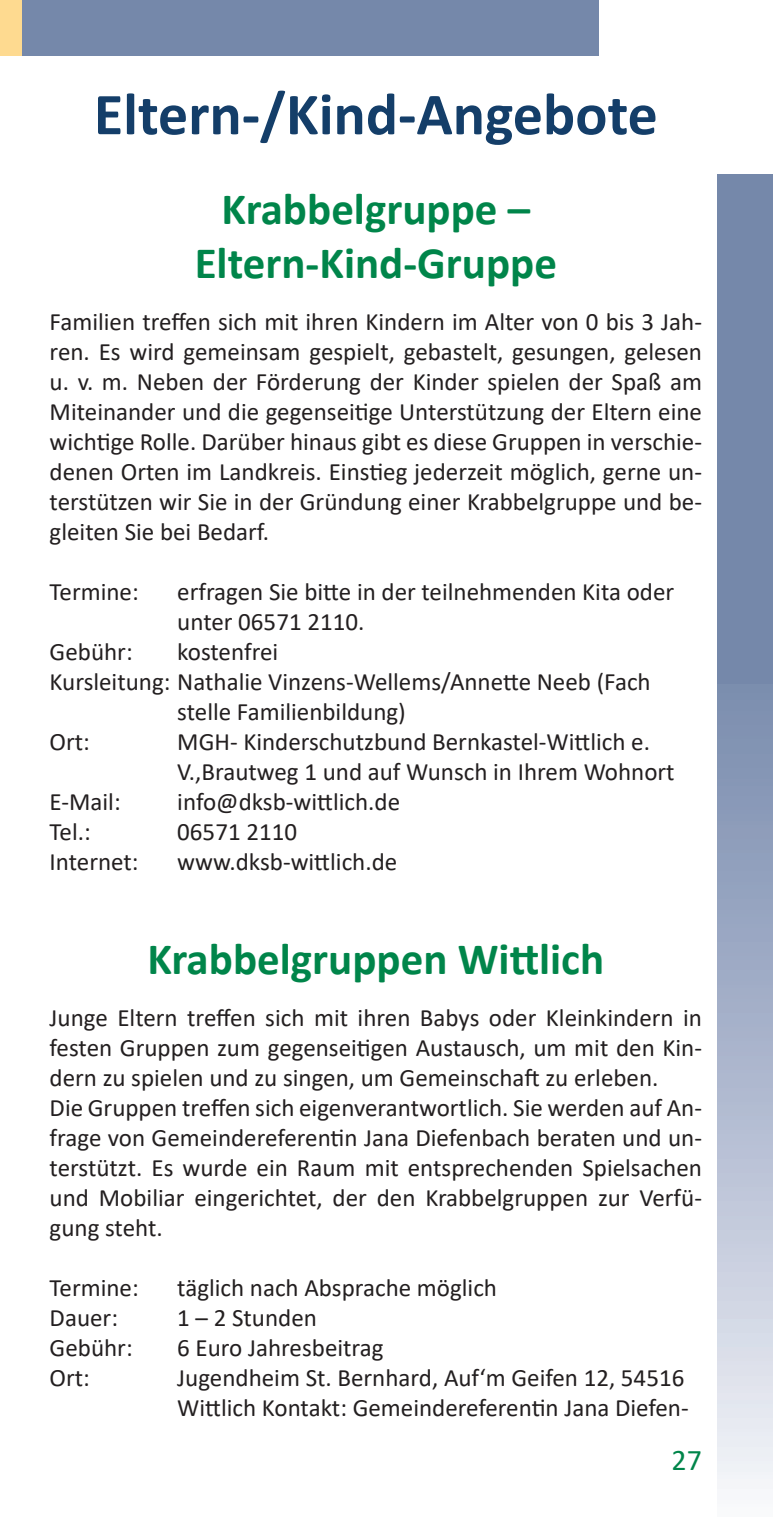
<style>
.page{position:relative;width:773px;height:1517px;background:#fff}
.page>*{position:absolute;margin:0;border:0;box-sizing:border-box;transform-origin:0 0}
.t1{font:700 60px "Calibri";color:#143e69}
.t2{font:700 45px/54px "Calibri";color:#00854a;text-align:center}
.t3{font:30px "Calibri";color:#00854a}
.t4{font:25px/30px "Calibri";color:#231f20}
</style>
<div class="page">
<div style="left:14px;top:0;width:758px;height:1517px;background:#7588aa"></div>
<div style="left:0;top:0;width:21px;height:1517px;background:#feda90"></div>
<div style="left:0;top:57px;width:716px;height:1460px;background:#fff"></div>
<div style="left:716px;top:684px;width:56px;height:833px;background:linear-gradient(to bottom,#7688ac,#f3f3f9)"></div>
<div style="left:599px;top:0;width:173px;height:174px;background:#fff"></div>
<h1 class="t1" style="left:94px;top:72px;width:565px">Eltern-/Kind-Angebote</h1>
<h2 class="t2" style="left:195px;top:182px;width:364px">Krabbelgruppe –<br>Eltern-Kind-Gruppe</h2>
<p class="t4" style="left:50px;top:306px;width:653px;text-align:justify">Familien treffen sich mit ihren Kindern im Alter von 0 bis 3 Jah&shy;ren. Es wird gemeinsam gespielt, gebastelt, gesungen, gelesen u. v. m. Neben der Förderung der Kinder spielen der Spaß am Miteinander und die gegenseitige Unterstützung der Eltern eine wichtige Rolle. Darüber hinaus gibt es diese Gruppen in verschie&shy;denen Orten im Landkreis. Einstieg jederzeit möglich, gerne un&shy;terstützen wir Sie in der Gründung einer Krabbelgruppe und be&shy;gleiten Sie bei Bedarf.</p>
<p class="t4" style="left:50px;top:576px;width:91px">Termine:</p>
<p class="t4" style="left:177px;top:576px;width:498px">erfragen Sie bitte in der teilnehmenden Kita oder unter 06571 2110.</p>
<p class="t4" style="left:50px;top:636px;width:85px">Gebühr:</p>
<p class="t4" style="left:177px;top:636px;width:102px">kostenfrei</p>
<p class="t4" style="left:50px;top:666px;width:602px">Kursleitung: Nathalie Vinzens-Wellems/Annette Neeb (Fach</p>
<p class="t4" style="left:177px;top:696px;width:230px">stelle Familienbildung)</p>
<p class="t4" style="left:50px;top:726px;width:42px">Ort:</p>
<p class="t4" style="left:177px;top:726px;width:499px">MGH- Kinderschutzbund Bernkastel-Wittlich e.<br>V.,Brautweg 1 und auf Wunsch in Ihrem Wohnort</p>
<p class="t4" style="left:50px;top:786px;width:73px">E-Mail:</p>
<p class="t4" style="left:177px;top:786px;width:224px">info@dksb-wittlich.de</p>
<p class="t4" style="left:50px;top:816px;width:43px">Tel.:</p>
<p class="t4" style="left:177px;top:816px;width:121px">06571 2110</p>
<p class="t4" style="left:50px;top:846px;width:90px">Internet:</p>
<p class="t4" style="left:177px;top:846px;width:221px">www.dksb-wittlich.de</p>
<h2 class="t2" style="left:147px;top:932px;width:458px">Krabbelgruppen Wittlich</h2>
<p class="t4" style="left:50px;top:1002px;width:653px">Junge Eltern treffen sich mit ihren Babys oder Kleinkindern in festen Gruppen zum gegenseitigen Austausch, um mit den Kin&shy;dern zu spielen und zu singen, um Gemeinschaft zu erleben.<br>Die Gruppen treffen sich eigenverantwortlich. Sie werden auf An&shy;frage von Gemeindereferentin Jana Diefenbach beraten und un&shy;terstützt. Es wurde ein Raum mit entsprechenden Spielsachen und Mobiliar eingerichtet, der den Krabbelgruppen zur Verfü&shy;gung steht.</p>
<p class="t4" style="left:50px;top:1272px;width:91px">Termine:</p>
<p class="t4" style="left:177px;top:1272px;width:321px">täglich nach Absprache möglich</p>
<p class="t4" style="left:50px;top:1302px;width:70px">Dauer:</p>
<p class="t4" style="left:177px;top:1302px;width:141px">1 – 2 Stunden</p>
<p class="t4" style="left:50px;top:1332px;width:85px">Gebühr:</p>
<p class="t4" style="left:177px;top:1332px;width:208px">6 Euro Jahresbeitrag</p>
<p class="t4" style="left:50px;top:1362px;width:42px">Ort:</p>
<p class="t4" style="left:177px;top:1362px;width:513px">Jugendheim St. Bernhard, Auf‘m Geifen 12, 54516<br>Wittlich Kontakt: Gemeindereferentin Jana Diefen-</p>
<p class="t3" style="left:671px;top:1439px;width:32px">27</p>
</div>
